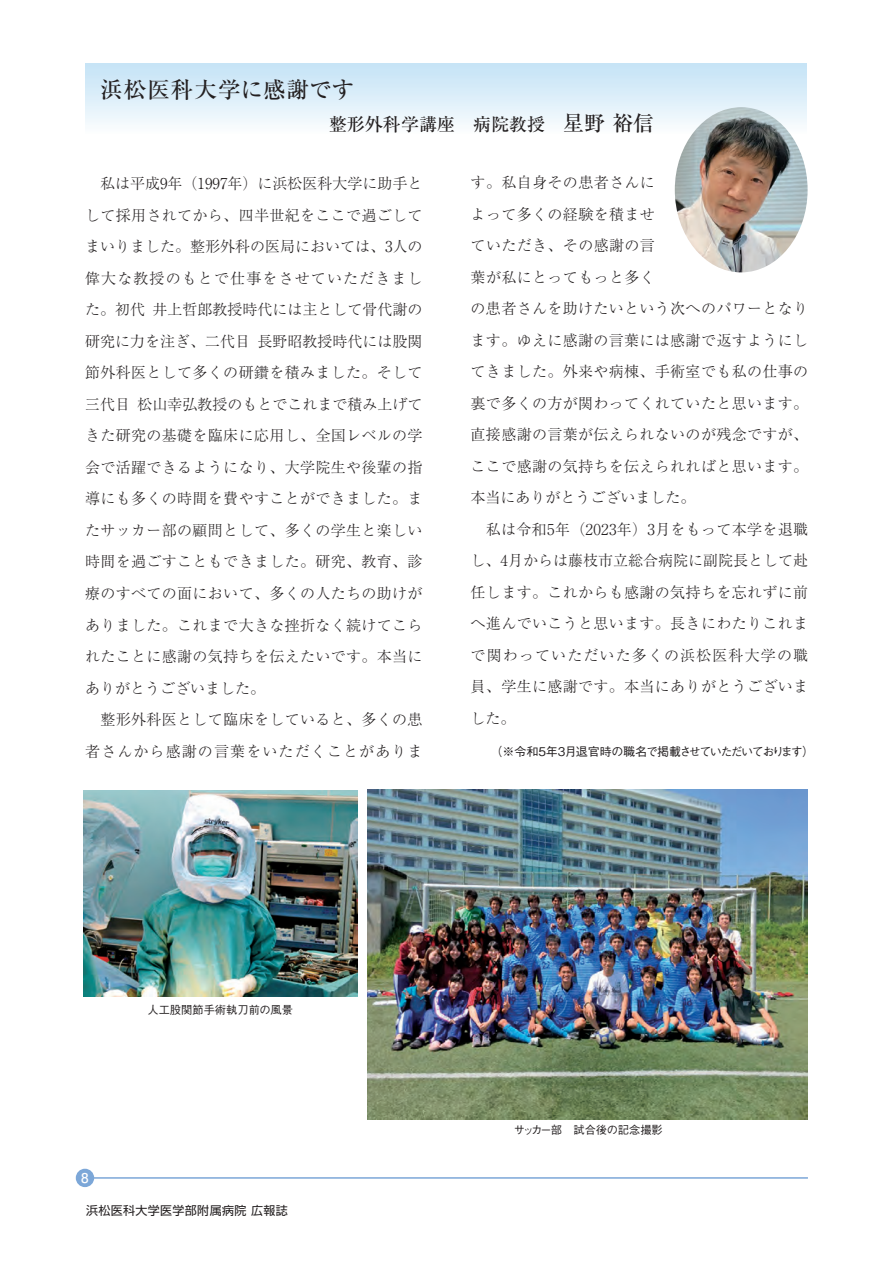
<style>
.page{position:relative;width:893px;height:1263px;background:#fff}
.page>*{position:absolute;margin:0;border:0;box-sizing:border-box;transform-origin:0 0}
.t1{font:22.5px "Ryumin Pro Medium 90 pv RKSJ H";letter-spacing:.05em;color:#231f20}
.t2{font:18px "Ryumin Pro Medium 90 pv RKSJ H";color:#231f20}
.t3{font:15px/31.5px "Ryumin Pro Light 90 pv RKSJ H";letter-spacing:.025em;color:#231f20}
.t4{font:13.5px "Futo Go B101 Pro Bold 90 pv RKSJ H";color:#fff}
.t5{font:12px "Gothic BBB Pro Medium 90 pv RKSJ H";letter-spacing:-.08em;color:#231f20}
.t6{font:12px "Shin Go Pro Regular 90 pv RKSJ H";letter-spacing:.03em;color:#231f20}
.t7{font:11.25px "Gothic BBB Pro Medium 90 pv RKSJ H";letter-spacing:-.03em;color:#231f20}
.t8{font:11.25px "Gothic BBB Pro Medium 90 pv RKSJ H";color:#231f20}
.s1{font-size:21px}
</style>
<div class="page">
<div style="left:85px;top:64px;width:722px;height:71px;background:linear-gradient(to bottom,#c3e2f6,#fcfdfe)"></div>
<hr style="left:85px;top:1177px;width:723px;height:2px;background:#7ca7d8">
<div style="left:76px;top:1169px;width:18px;height:18px;background:#7ca7d8;border-radius:50%"></div>
<img style="left:675px;top:107px;width:133px;height:165px;border-radius:50%">
<img style="left:368px;top:789px;width:440px;height:330px">
<img style="left:83px;top:790px;width:275px;height:206px">
<h1 class="t1" style="left:100px;top:81px;width:256px">浜松医科大学に感謝です</h1>
<p class="t2" style="left:329px;top:118px;width:326px">整形外科学講座　病院教授　<span class="s1">星野 裕信</span></p>
<p class="t3" style="left:85px;top:170px;width:339px">　私は平成9年（1997年）に浜松医科大学に助手として採用されてから、四半世紀をここで過ごしてまいりました。整形外科の医局においては、3人の偉大な教授のもとで仕事をさせていただきました。初代 井上哲郎教授時代には主として骨代謝の研究に力を注ぎ、二代目 長野昭教授時代には股関節外科医として多くの研鑽を積みました。そして三代目 松山幸弘教授のもとでこれまで積み上げてきた研究の基礎を臨床に応用し、全国レベルの学会で活躍できるようになり、大学院生や後輩の指導にも多くの時間を費やすことができました。またサッカー部の顧問として、多くの学生と楽しい時間を過ごすこともできました。研究、教育、診療のすべての面において、多くの人たちの助けがありました。これまで大きな挫折なく続けてこられたことに感謝の気持ちを伝えたいです。本当にありがとうございました。<br>　整形外科医として臨床をしていると、多くの患者さんから感謝の言葉をいただくことがありま</p>
<p class="t3" style="left:471px;top:169px;width:339px">す。私自身その患者さんに<br>よって多くの経験を積ませ<br>ていただき、その感謝の言<br>葉が私にとってもっと多く<br>の患者さんを助けたいという次へのパワーとなります。ゆえに感謝の言葉には感謝で返すようにしてきました。外来や病棟、手術室でも私の仕事の裏で多くの方が関わってくれていたと思います。直接感謝の言葉が伝えられないのが残念ですが、ここで感謝の気持ちを伝えられればと思います。本当にありがとうございました。<br>　私は令和5年（2023年）3月をもって本学を退職し、4月からは藤枝市立総合病院に副院長として赴任します。これからも感謝の気持ちを忘れずに前へ進んでいこうと思います。長きにわたりこれまで関わっていただいた多くの浜松医科大学の職員、学生に感謝です。本当にありがとうございました。</p>
<p class="t5" style="left:490px;top:747px;width:325px">（※令和5年3月退官時の職名で掲載させていただいております）</p>
<p class="t8" style="left:147px;top:1005px;width:147px">人工股関節手術執刀前の風景</p>
<p class="t4" style="left:81px;top:1173px;width:9px">8</p>
<p class="t6" style="left:86px;top:1206px;width:203px">浜松医科大学医学部附属病院 広報誌</p>
<p class="t7" style="left:514px;top:1125px;width:151px">サッカー部　試合後の記念撮影</p>
</div>
